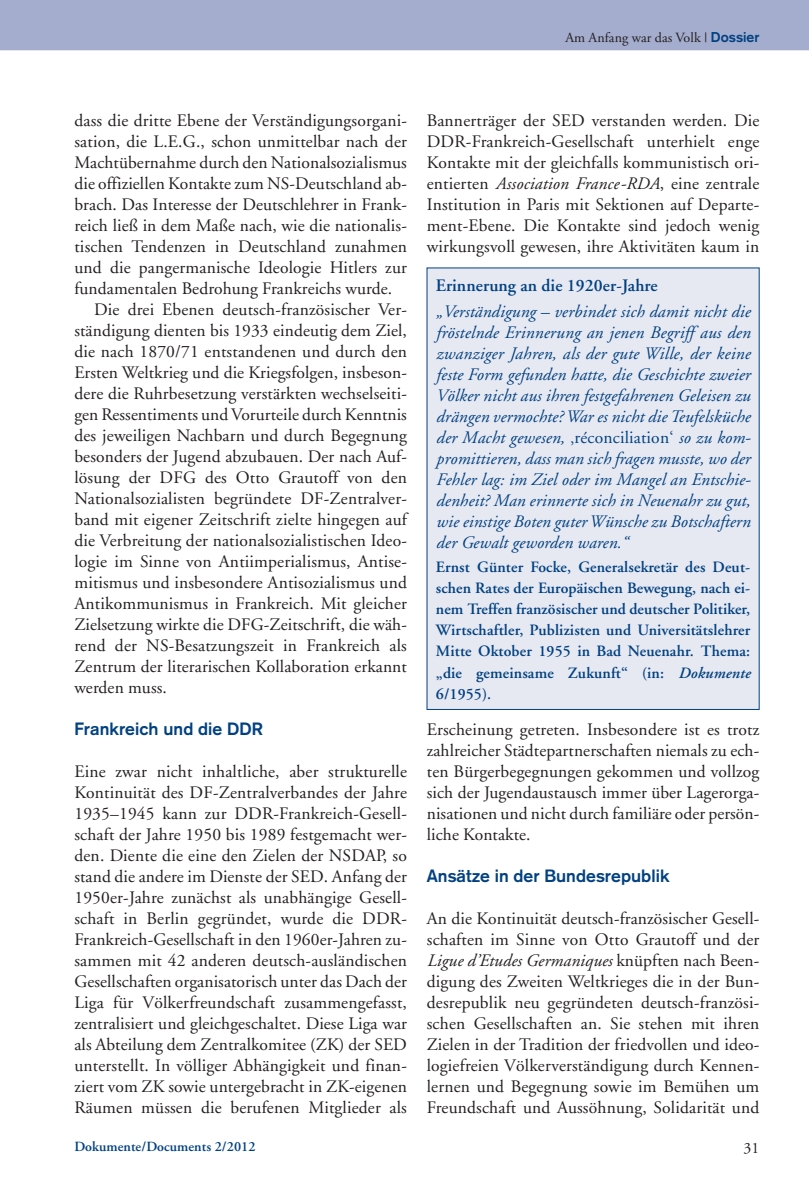
<style>
.page{position:relative;width:809px;height:1191px;background:#fff}
.page>*{position:absolute;margin:0;border:0;box-sizing:border-box;transform-origin:0 0}
.t1{font:17.5px/21px "Adobe Garamond";letter-spacing:.01em;color:#231f20;text-align:justify}
.t2{font:italic 17.5px/21px "Adobe Garamond";letter-spacing:.005em;color:#014181;text-align:justify}
.t3{font:700 17.5px "Akzidenz Grotesk";letter-spacing:.005em;color:#014181}
.t4{font:600 17.5px "Adobe Garamond";letter-spacing:.005em;color:#014181}
.t5{font:600 15.75px/21px "Adobe Garamond";letter-spacing:.01em;color:#014181;text-align:justify}
.t6{font:15.75px "Adobe Garamond";color:#231f20}
.t7{font:14px "Adobe Garamond";letter-spacing:.005em;color:#231f20}
.t8{font:600 14px "Adobe Garamond";letter-spacing:.005em;color:#014181}
.s1{font-family:"Akzidenz Grotesk";font-weight:700;color:#014181}
.s2{font-style:italic}
.s3{font-style:normal}
</style>
<div class="page">
<div style="left:0;top:0;width:809px;height:50px;background:#a4adcd"></div>
<div style="left:427px;top:268px;width:332px;height:441px;background:#e7e9f2"></div>
<p class="t7" style="left:565px;top:32px;width:195px">Am Anfang war das Volk | <span class="s1">Dossier</span></p>
<p class="t1" style="left:74px;top:111px;width:334px">dass die dritte Ebene der Verständigungsorgani-</p>
<p class="t1" style="left:74px;top:132px;width:334px">sation, die L.E.G., schon unmittelbar nach der</p>
<p class="t1" style="left:74px;top:153px;width:334px">Machtübernahme durch den Nationalsozialismus</p>
<p class="t1" style="left:74px;top:174px;width:334px">die offiziellen Kontakte zum NS-Deutschland ab-</p>
<p class="t1" style="left:74px;top:195px;width:334px">brach. Das Interesse der Deutschlehrer in Frank-</p>
<p class="t1" style="left:74px;top:216px;width:334px">reich ließ in dem Maße nach, wie die nationalis-</p>
<p class="t1" style="left:74px;top:237px;width:334px">tischen Tendenzen in Deutschland zunahmen</p>
<p class="t1" style="left:74px;top:258px;width:334px">und die pangermanische Ideologie Hitlers zur</p>
<p class="t1" style="left:74px;top:279px;width:319px">fundamentalen Bedrohung Frankreichs wurde.</p>
<p class="t1" style="left:94px;top:300px;width:314px">Die drei Ebenen deutsch-französischer Ver-</p>
<p class="t1" style="left:74px;top:321px;width:334px">ständigung dienten bis 1933 eindeutig dem Ziel,</p>
<p class="t1" style="left:74px;top:342px;width:334px">die nach 1870/71 entstandenen und durch den</p>
<p class="t1" style="left:74px;top:363px;width:334px">Ersten Weltkrieg und die Kriegsfolgen, insbeson-</p>
<p class="t1" style="left:74px;top:384px;width:334px">dere die Ruhrbesetzung verstärkten wechselseiti-</p>
<p class="t1" style="left:74px;top:405px;width:334px">gen Ressentiments und Vorurteile durch Kenntnis</p>
<p class="t1" style="left:74px;top:426px;width:334px">des jeweiligen Nachbarn und durch Begegnung</p>
<p class="t1" style="left:74px;top:447px;width:334px">besonders der Jugend abzubauen. Der nach Auf-</p>
<p class="t1" style="left:74px;top:468px;width:334px">lösung der DFG des Otto Grautoff von den</p>
<p class="t1" style="left:74px;top:489px;width:334px">Nationalsozialisten begründete DF-Zentralver-</p>
<p class="t1" style="left:74px;top:510px;width:334px">band mit eigener Zeitschrift zielte hingegen auf</p>
<p class="t1" style="left:74px;top:531px;width:334px">die Verbreitung der nationalsozialistischen Ideo-</p>
<p class="t1" style="left:74px;top:552px;width:334px">logie im Sinne von Antiimperialismus, Antise-</p>
<p class="t1" style="left:74px;top:573px;width:334px">mitismus und insbesondere Antisozialismus und</p>
<p class="t1" style="left:74px;top:594px;width:334px">Antikommunismus in Frankreich. Mit gleicher</p>
<p class="t1" style="left:74px;top:615px;width:334px">Zielsetzung wirkte die DFG-Zeitschrift, die wäh-</p>
<p class="t1" style="left:74px;top:636px;width:334px">rend der NS-Besatzungszeit in Frankreich als</p>
<p class="t1" style="left:74px;top:657px;width:334px">Zentrum der literarischen Kollaboration erkannt</p>
<p class="t1" style="left:74px;top:678px;width:94px">werden muss.</p>
<p class="t3" style="left:74px;top:723px;width:190px">Frankreich und die DDR</p>
<p class="t1" style="left:74px;top:762px;width:334px">Eine zwar nicht inhaltliche, aber strukturelle Kontinuität des DF-Zentralverbandes der Jahre 1935–1945 kann zur DDR-Frankreich-Gesell&shy;schaft der Jahre 1950 bis 1989 festgemacht wer&shy;den. Diente die eine den Zielen der NSDAP, so stand die andere im Dienste der SED. Anfang der 1950er-Jahre zunächst als unabhängige Gesell&shy;schaft in Berlin gegründet, wurde die DDR-Frankreich-Gesellschaft in den 1960er-Jahren zu&shy;sammen mit 42 anderen deutsch-ausländischen Gesellschaften organisatorisch unter das Dach der Liga für Völkerfreundschaft zusammengefasst, zentralisiert und gleichgeschaltet. Diese Liga war als Abteilung dem Zentralkomitee (ZK) der SED unterstellt. In völliger Abhängigkeit und finan&shy;ziert vom ZK sowie untergebracht in ZK-eigenen Räumen müssen die berufenen Mitglieder als</p>
<p class="t1" style="left:427px;top:111px;width:334px">Bannerträger der SED verstanden werden. Die DDR-Frankreich-Gesellschaft unterhielt enge Kontakte mit der gleichfalls kommunistisch ori&shy;entierten <span class="s2">Association France-RDA</span>, eine zentrale Institution in Paris mit Sektionen auf Departe&shy;ment-Ebene. Die Kontakte sind jedoch wenig wirkungsvoll gewesen, ihre Aktivitäten kaum in</p>
<p class="t4" style="left:436px;top:279px;width:223px">Erinnerung an die 1920er-Jahre</p>
<p class="t2" style="left:436px;top:302px;width:316px">„Verständigung – verbindet sich damit nicht die fröstelnde Erinnerung an jenen Begriff aus den zwanziger Jahren, als der gute Wille, der keine feste Form gefunden hatte, die Geschichte zweier Völker nicht aus ihren festgefahrenen Geleisen zu drängen vermochte?War es nicht dieTeufelsküche der Macht gewesen, <span class="s3">‚réconciliation‘</span> so zu kom&shy;promittieren, dass man sich fragen musste, wo der Fehler lag: im Ziel oder im Mangel an Entschie&shy;denheit? Man erinnerte sich in Neuenahr zu gut, wie einstige Boten guterWünsche zu Botschaftern der Gewalt geworden waren.“</p>
<p class="t5" style="left:436px;top:558px;width:316px">Ernst Günter Focke, Generalsekretär des Deut&shy;schen Rates der Europäischen Bewegung, nach ei&shy;nem Treffen französischer und deutscher Politiker, Wirtschaftler, Publizisten und Universitätslehrer Mitte Oktober 1955 in Bad Neuenahr. Thema: „die gemeinsame Zukunft“ (in: <span class="s2">Dokumente </span>6/1955).</p>
<p class="t1" style="left:427px;top:720px;width:334px">Erscheinung getreten. Insbesondere ist es trotz zahlreicher Städtepartnerschaften niemals zu ech&shy;ten Bürgerbegegnungen gekommen und vollzog sich der Jugendaustausch immer über Lagerorga&shy;nisationen und nicht durch familiäre oder persön&shy;liche Kontakte.</p>
<p class="t3" style="left:427px;top:870px;width:244px">Ansätze in der Bundesrepublik</p>
<p class="t1" style="left:427px;top:909px;width:334px">An die Kontinuität deutsch-französischer Gesell&shy;schaften im Sinne von Otto Grautoff und der <span class="s2">Ligue d’Etudes Germaniques</span> knüpften nach Been&shy;digung des Zweiten Weltkrieges die in der Bun&shy;desrepublik neu gegründeten deutsch-französi&shy;schen Gesellschaften an. Sie stehen mit ihren Zielen in der Tradition der friedvollen und ideo&shy;logiefreien Völkerverständigung durch Kennen&shy;lernen und Begegnung sowie im Bemühen um Freundschaft und Aussöhnung, Solidarität und</p>
<p class="t8" style="left:74px;top:1141px;width:183px">Dokumente/Documents 2/2012</p>
<p class="t6" style="left:743px;top:1141px;width:17px">31</p>
</div>
